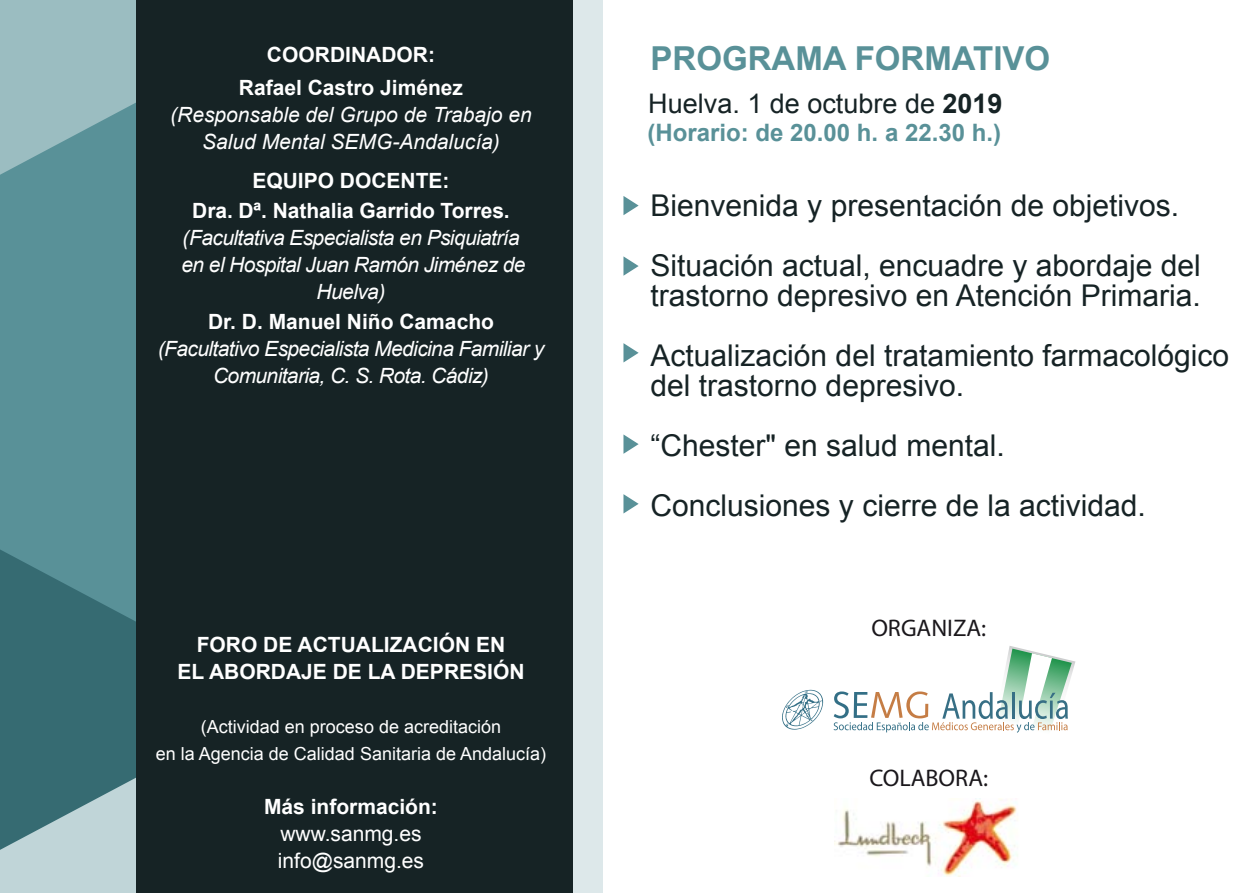
<style>
.page{position:relative;width:1259px;height:893px;background:#fff}
.page>*{position:absolute;margin:0;border:0;box-sizing:border-box;transform-origin:0 0}
.t1{font:700 33px "Arial";color:#599198}
.t2{font:30px/60px "Arial";color:#162325}
.t3{font:27px "Arial";color:#162325}
.t4{font:700 24px "Arial";color:#599198}
.t5{font:24px "Myriad Pro";letter-spacing:-.005em;color:#1a171b}
.t6{font:700 21px/33px "Arial";color:#fff;text-align:center}
.t7{font:italic 21px/27px "Arial";letter-spacing:-.03em;color:#fff;text-align:center}
.t8{font:italic 21px/27px "Arial";color:#fff;text-align:center}
.t9{font:21px/27px "Arial";color:#fff}
.t10{font:18px/27px "Arial";color:#fff;text-align:center}
.s1{font-weight:700}
</style>
<div class="page">
<div style="left:167px;top:0;width:436px;height:893px;background:#dde8ea"></div>
<div style="left:0;top:0;width:137px;height:71px;background:#9bbdc1"></div>
<svg style="left:0;top:71px;width:137px;height:474px;background:#61969c"></svg>
<svg style="left:0;top:545px;width:137px;height:201px;background:#3c7279"></svg>
<svg style="left:0;top:746px;width:137px;height:147px;background:#7fa3a8"></svg>
<div style="left:137px;top:0;width:436px;height:893px;background:#162325"></div>
<svg style="left:782px;top:690px;width:41px;height:40px"></svg>
<svg style="left:833px;top:646px;width:242px;height:87px"></svg>
<img style="left:834px;top:799px;width:183px;height:77px">
<svg style="left:623px;top:196px;width:15px;height:19px"></svg>
<svg style="left:623px;top:256px;width:15px;height:20px"></svg>
<svg style="left:623px;top:343px;width:15px;height:19px"></svg>
<svg style="left:623px;top:434px;width:15px;height:20px"></svg>
<svg style="left:623px;top:494px;width:15px;height:19px"></svg>
<p class="t6" style="left:239px;top:38px;width:226px">COORDINADOR:<br>Rafael Castro Jiménez</p>
<p class="t8" style="left:170px;top:101px;width:363px">(Responsable del Grupo de Trabajo en<br>Salud Mental SEMG-Andalucía)</p>
<p class="t6" style="left:192px;top:166px;width:319px;line-height:30px">EQUIPO DOCENTE:<br>Dra. Dª. Nathalia Garrido Torres.</p>
<p class="t7" style="left:182px;top:224px;width:346px">(Facultativa Especialista en Psiquiatría en el Hospital Juan Ramón Jiménez de<br>Huelva)</p>
<p class="t6" style="left:208px;top:305px;width:287px">Dr. D. Manuel Niño Camacho</p>
<p class="t7" style="left:158px;top:335px;width:388px">(Facultativo Especialista Medicina Familiar y<br>Comunitaria, C. S. Rota. Cádiz)</p>
<p class="t6" style="left:177px;top:632px;width:348px;line-height:27px">FORO DE ACTUALIZACIÓN EN<br>EL ABORDAJE DE LA DEPRESIÓN</p>
<p class="t10" style="left:156px;top:713px;width:392px">(Actividad en proceso de acreditación<br>en la Agencia de Calidad Sanitaria de Andalucía)</p>
<p class="t6" style="left:264px;top:791px;width:175px">Más información:</p>
<p class="t9" style="left:278px;top:820px;width:148px">www.sanmg.es info@sanmg.es</p>
<p class="t1" style="left:650px;top:37px;width:401px">PROGRAMA FORMATIVO</p>
<p class="t3" style="left:648px;top:86px;width:356px">Huelva. 1 de octubre de <span class="s1">2019</span></p>
<p class="t4" style="left:647px;top:117px;width:355px">(Horario: de 20.00 h. a 22.30 h.)</p>
<p class="t2" style="left:650px;top:176px;width:552px">Bienvenida y presentación de objetivos.<br>Situación actual, encuadre y abordaje del</p>
<p class="t2" style="left:650px;top:266px;width:580px">trastorno depresivo en Atención Primaria.<br>Actualización del tratamiento farmacológico</p>
<p class="t2" style="left:650px;top:356px;width:497px">del trastorno depresivo.<br>“Chester" en salud mental.<br>Conclusiones y cierre de la actividad.</p>
<p class="t5" style="left:871px;top:613px;width:116px">ORGANIZA:</p>
<p class="t5" style="left:869px;top:763px;width:120px">COLABORA:</p>
</div>
